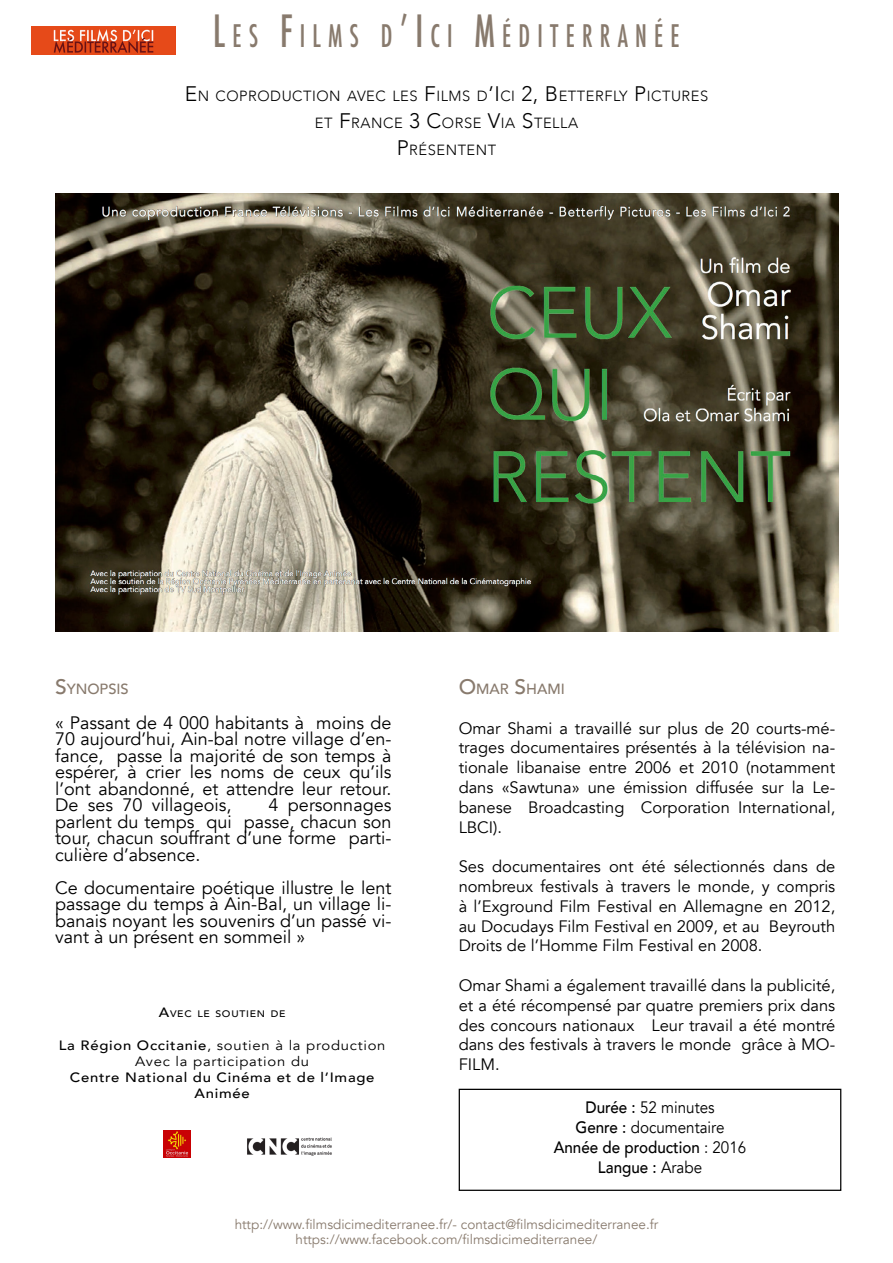
<style>
.page{position:relative;width:893px;height:1263px;background:#fff}
.page>*{position:absolute;margin:0;border:0;box-sizing:border-box;transform-origin:0 0}
.t1{font:500 condensed 30.3px "Futura";letter-spacing:.285em;color:#887a6d;scale:.83 1}
.t2{font:18px/16.5px "Avenir";color:#000;text-align:justify}
.t3{font:16.5px/19.8px "Avenir";color:#000;text-align:justify}
.t4{font:500 16.5px/19.8px "Avenir";color:#000;text-align:center;scale:.92 1}
.t5{font:300 14.7px/27px "Avenir";letter-spacing:.035em;color:#000;text-align:center}
.t6{font:500 14.7px "Avenir";color:#887a6d}
.t7{font:13.5px/15px "Avenir";color:#887a6d;text-align:center}
.t8{font:13.5px/16.2px "Avenir";letter-spacing:.05em;color:#000;text-align:center;scale:1.1 1}
.t9{font:500 13.5px/16.2px "Avenir";letter-spacing:.05em;color:#000;text-align:center;scale:1.1 1}
.t10{font:500 9.45px "Avenir";letter-spacing:.07em;color:#000;scale:1.1 1}
.s1{font-size:43.2px}
.s2{font-size:21px}
.s3{font-style:inherit}
.s4{font-size:13.5px}
.s5{font-weight:500}
.s6{font-weight:400}
</style>
<div class="page">
<img style="left:32px;top:27px;width:144px;height:27px">
<div style="left:459px;top:1089px;width:382px;height:102px;border:1px solid #000"></div>
<img style="left:247px;top:1137px;width:85px;height:18px">
<img style="left:164px;top:1130px;width:27px;height:27px">
<img style="left:55px;top:194px;width:784px;height:437px">
<h1 class="t1" style="left:213px;top:16px;width:563px"><span class="s1">L</span>ES <span class="s1">F</span>ILMS D<span class="s1">’I</span> CI <span class="s1">M</span>ÉDITERRANÉE</h1>
<p class="t5" style="left:185px;top:82px;width:525px"><span class="s2">E</span>N COPRODUCTION AVEC LES <span class="s2">F</span>ILMS D<span class="s2">’I</span> CI <span class="s2">2, B</span>ETTERFLY <span class="s2">P</span>ICTURES<br>ET <span class="s2">F</span>RANCE <span class="s2">3 C</span>ORSE <span class="s2">V</span>IA <span class="s2">S</span>TELLA<br><span class="s2">P</span> RÉSENTENT</p>
<p class="t6" style="left:55px;top:676px;width:74px"><span class="s2">S</span>YNOPSIS</p>
<p class="t2" style="left:55px;top:714px;width:338px"><span class="s3">« P</span>assant de 4 000 habitants à moins de 70 aujourd’hui, Ain-bal notre village d’en&shy;fance, passe la majorité de son temps à espérer, à crier les noms de ceux qu’ils l’ont abandonné, et attendre leur retour.<br>De ses 70 villageois,</p>
<p class="t2" style="left:55px;top:797px;width:338px;text-indent:214px">4 personnages parlent du temps qui passe, chacun son tour, chacun souffrant d’une forme parti&shy;culière d’absence.</p>
<p class="t2" style="left:55px;top:879px;width:338px">Ce documentaire poétique illustre le lent passage du temps à Ain-Bal, un village li&shy;banais noyant les souvenirs d’un passé vi&shy;vant à un présent en sommeil »</p>
<p class="t10" style="left:159px;top:1006px;width:117px"><span class="s4">A</span>VEC LE SOUTIEN DE</p>
<p class="t8" style="left:59px;top:1037px;width:299px"><span class="s5">La Région Occitanie</span>, soutien à la production<br>Avec la participation du</p>
<p class="t9" style="left:70px;top:1068px;width:278px">Centre National du Cinéma et de l’Image<br>Animée</p>
<p class="t6" style="left:459px;top:676px;width:108px"><span class="s2">O</span>MAR <span class="s2">S</span>HAMI</p>
<p class="t3" style="left:459px;top:718px;width:378px">Omar Shami a travaillé sur plus de 20 courts-mé&shy;trages documentaires présentés à la télévision na&shy;tionale libanaise entre 2006 et 2010 (notamment dans «Sawtuna» une émission diffusée sur la Le&shy;banese Broadcasting Corporation International, LBCI).</p>
<p class="t3" style="left:459px;top:857px;width:378px">Ses documentaires ont été sélectionnés dans de nombreux festivals à travers le monde, y compris à l’Exground Film Festival en Allemagne en 2012, au Docudays Film Festival en 2009, et au Beyrouth Droits de l’Homme Film Festival en 2008.</p>
<p class="t3" style="left:459px;top:976px;width:378px">Omar Shami a également travaillé dans la publicité, et a été récompensé par quatre premiers prix dans des concours nationaux Leur travail a été montré dans des festivals à travers le monde grâce à MO-FILM.</p>
<p class="t4" style="left:554px;top:1096px;width:211px">Durée : <span class="s6">52 minutes<br></span>Genre : <span class="s6">documentaire<br></span>Année de production <span class="s6">: 2016<br></span>Langue : <span class="s6">Arabe</span></p>
<p class="t7" style="left:235px;top:1217px;width:425px">http://www.filmsdicimediterranee.fr/- contact@filmsdicimediterranee.fr https://www.facebook.com/filmsdicimediterranee/</p>
</div>
